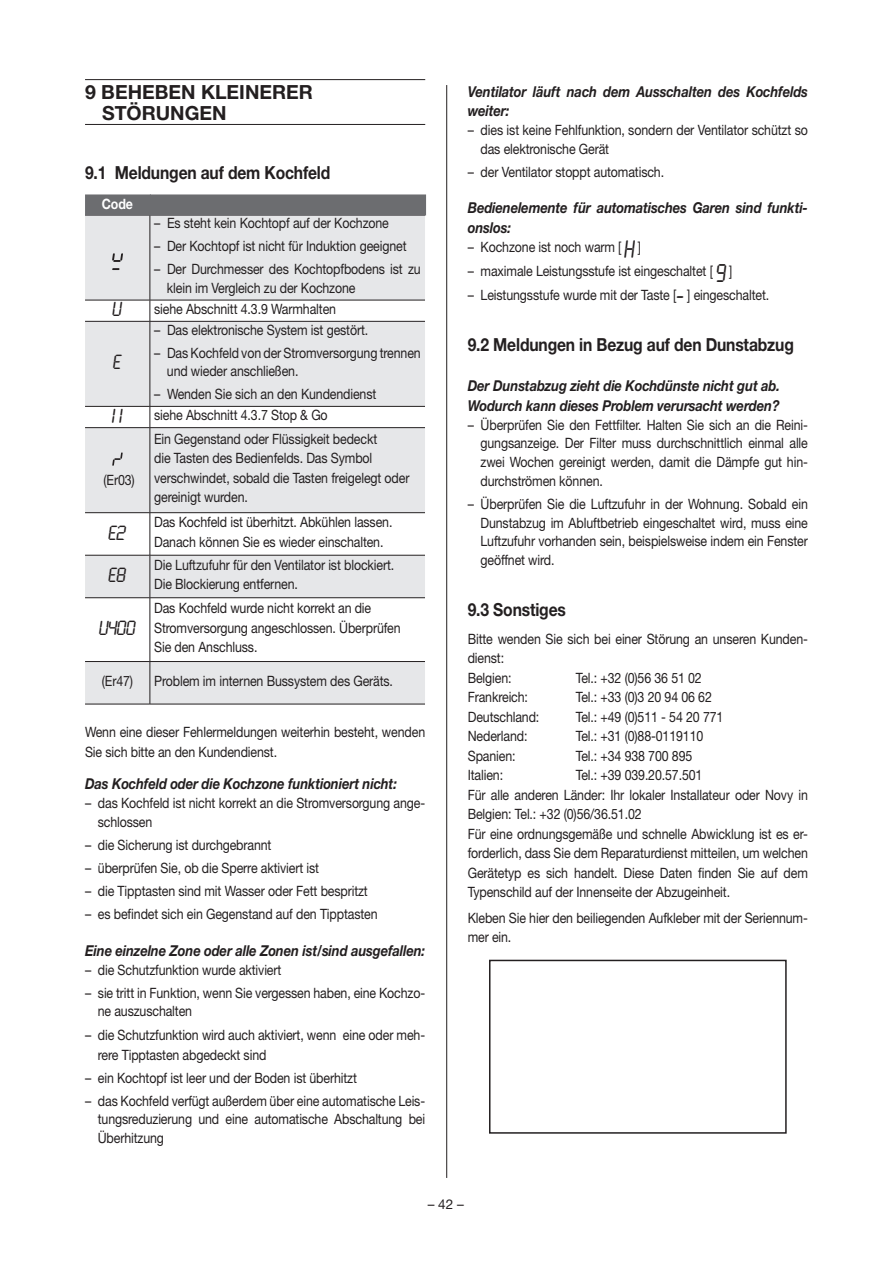
<style>
.page{position:relative;width:893px;height:1263px;background:#fff}
.page>*{position:absolute;margin:0;border:0;box-sizing:border-box;transform-origin:0 0}
.t1{font:700 19.5px/21px "Helvetica Neue LT Std";color:#231f20}
.t2{font:700 18px "Helvetica Neue LT Std";letter-spacing:-.01em;color:#231f20;scale:.87 1}
.t3{font:18px "LCD Normal";letter-spacing:-.01em;color:#231f20}
.t4{font:italic 700 15px/19.5px "Helvetica Neue";letter-spacing:-.01em;color:#231f20;scale:.87 1}
.t5{font:14.25px/19.5px "Helvetica Neue LT Std";letter-spacing:-.01em;color:#231f20;scale:.87 1}
.t6{font:700 14.25px "Helvetica Neue LT Std";color:#fff;scale:.87 1}
.t7{font:13.5px "Helvetica Neue LT Std";color:#231f20}
.s1{font-family:"LCD Normal";font-size:22.5px}
</style>
<div class="page">
<hr style="left:446px;top:85px;width:1px;height:1093px;background:#231f20">
<hr style="left:85px;top:79px;width:340px;height:1px;background:#231f20">
<hr style="left:85px;top:124px;width:340px;height:1px;background:#231f20">
<div style="left:85px;top:216px;width:340px;height:488px;background:#e6e7e9"></div>
<svg style="left:85px;top:301px;width:340px;height:360px;fill:#e6e7e9"></svg>
<hr style="left:85px;top:215px;width:65px;height:1px;background:#231f20">
<hr style="left:150px;top:215px;width:275px;height:1px;background:#231f20">
<hr style="left:150px;top:215px;width:1px;height:85px;background:#231f20">
<hr style="left:85px;top:300px;width:65px;height:1px;background:#231f20">
<hr style="left:150px;top:300px;width:275px;height:1px;background:#231f20">
<svg style="left:150px;top:300px;width:1px;height:21px"></svg>
<hr style="left:85px;top:321px;width:65px;height:1px;background:#231f20">
<hr style="left:150px;top:321px;width:275px;height:1px;background:#231f20">
<hr style="left:150px;top:322px;width:1px;height:84px;background:#231f20">
<hr style="left:85px;top:406px;width:65px;height:1px;background:#231f20">
<hr style="left:150px;top:406px;width:275px;height:1px;background:#231f20">
<svg style="left:150px;top:407px;width:1px;height:20px"></svg>
<hr style="left:85px;top:427px;width:65px;height:1px;background:#231f20">
<hr style="left:150px;top:427px;width:275px;height:1px;background:#231f20">
<hr style="left:150px;top:428px;width:1px;height:84px;background:#231f20">
<hr style="left:85px;top:512px;width:65px;height:1px;background:#231f20">
<hr style="left:150px;top:512px;width:275px;height:1px;background:#231f20">
<hr style="left:150px;top:513px;width:1px;height:42px;background:#231f20">
<hr style="left:85px;top:555px;width:65px;height:1px;background:#231f20">
<hr style="left:150px;top:555px;width:275px;height:1px;background:#231f20">
<hr style="left:150px;top:555px;width:1px;height:42px;background:#231f20">
<hr style="left:85px;top:597px;width:65px;height:1px;background:#231f20">
<hr style="left:150px;top:597px;width:275px;height:1px;background:#231f20">
<hr style="left:150px;top:598px;width:1px;height:63px;background:#231f20">
<hr style="left:85px;top:661px;width:65px;height:1px;background:#231f20">
<hr style="left:150px;top:661px;width:275px;height:1px;background:#231f20">
<hr style="left:150px;top:662px;width:1px;height:42px;background:#231f20">
<hr style="left:85px;top:704px;width:65px;height:1px;background:#231f20">
<hr style="left:150px;top:704px;width:275px;height:1px;background:#231f20">
<div style="left:85px;top:194px;width:66px;height:21px;background:#6c6d70"></div>
<div style="left:150px;top:194px;width:276px;height:21px;background:#6c6d70"></div>
<svg style="left:112px;top:268px;width:8px;height:2px"></svg>
<svg style="left:112px;top:253px;width:11px;height:9px"></svg>
<svg style="left:112px;top:452px;width:11px;height:14px"></svg>
<div style="left:489px;top:960px;width:298px;height:174px;border:2px solid #231f20"></div>
<h1 class="t1" style="left:102px;top:81px;width:212px;text-indent:-17px">9 BEHEBEN KLEINERER<br>STÖRUNGEN</h1>
<p class="t2" style="left:85px;top:162px;width:283px">9.1 Meldungen auf dem Kochfeld</p>
<p class="t6" style="left:102px;top:195px;width:37px">Code</p>
<p class="t5" style="left:154px;top:213px;width:271px">– Es steht kein Kochtopf auf der Kochzone</p>
<p class="t5" style="left:154px;top:236px;width:292px">– Der Kochtopf ist nicht für Induktion geeignet</p>
<p class="t5" style="left:167px;top:260px;width:293px;line-height:18.8px;text-indent:-13px">– Der Durchmesser des Kochtopfbodens ist zu klein im Vergleich zu der Kochzone</p>
<p class="t3" style="left:113px;top:299px;width:11px">U</p>
<p class="t5" style="left:154px;top:299px;width:211px">siehe Abschnitt 4.3.9 Warmhalten</p>
<p class="t3" style="left:113px;top:353px;width:10px">E</p>
<p class="t5" style="left:154px;top:320px;width:248px">– Das elektronische System ist gestört.</p>
<p class="t5" style="left:167px;top:343px;width:293px;line-height:18.8px;text-indent:-13px">– Das Kochfeld von der Stromversorgung trennen und wieder anschließen.</p>
<p class="t5" style="left:154px;top:384px;width:257px">– Wenden Sie sich an den Kundendienst</p>
<p class="t3" style="left:112px;top:406px;width:12px">I I</p>
<p class="t5" style="left:154px;top:405px;width:201px">siehe Abschnitt 4.3.7 Stop &amp; Go</p>
<p class="t5" style="left:103px;top:470px;width:37px">(Er03)</p>
<p class="t5" style="left:154px;top:429px;width:295px">Ein Gegenstand oder Flüssigkeit bedeckt<br>die Tasten des Bedienfelds. Das Symbol verschwindet, sobald die Tasten freigelegt oder gereinigt wurden.</p>
<p class="t3" style="left:109px;top:523px;width:19px">E2</p>
<p class="t5" style="left:154px;top:512px;width:275px">Das Kochfeld ist überhitzt. Abkühlen lassen.<br>Danach können Sie es wieder einschalten.</p>
<p class="t3" style="left:109px;top:565px;width:19px">E8</p>
<p class="t5" style="left:154px;top:555px;width:277px">Die Luftzufuhr für den Ventilator ist blockiert.<br>Die Blockierung entfernen.</p>
<p class="t3" style="left:99px;top:618px;width:38px">U400</p>
<p class="t5" style="left:154px;top:598px;width:285px">Das Kochfeld wurde nicht korrekt an die<br>Stromversorgung angeschlossen. Überprüfen<br>Sie den Anschluss.</p>
<p class="t5" style="left:102px;top:671px;width:37px">(Er47)</p>
<p class="t5" style="left:154px;top:671px;width:276px">Problem im internen Bussystem des Geräts.</p>
<p class="t5" style="left:85px;top:722px;width:392px">Wenn eine dieser Fehlermeldungen weiterhin besteht, wenden<br>Sie sich bitte an den Kundendienst.</p>
<p class="t4" style="left:85px;top:774px;width:360px">Das Kochfeld oder die Kochzone funktioniert nicht:</p>
<p class="t5" style="left:98px;top:793px;width:378px;line-height:18.8px;text-indent:-13px">– das Kochfeld ist nicht korrekt an die Stromversorgung ange&shy;schlossen</p>
<p class="t5" style="left:85px;top:834px;width:216px">– die Sicherung ist durchgebrannt</p>
<p class="t5" style="left:85px;top:857px;width:271px">– überprüfen Sie, ob die Sperre aktiviert ist</p>
<p class="t5" style="left:85px;top:880px;width:327px">– die Tipptasten sind mit Wasser oder Fett bespritzt</p>
<p class="t5" style="left:85px;top:904px;width:338px">– es befindet sich ein Gegenstand auf den Tipptasten</p>
<p class="t4" style="left:85px;top:940px;width:392px">Eine einzelne Zone oder alle Zonen ist/sind ausgefallen:</p>
<p class="t5" style="left:85px;top:959px;width:227px">– die Schutzfunktion wurde aktiviert</p>
<p class="t5" style="left:98px;top:983px;width:378px;line-height:18.8px;text-indent:-13px">– sie tritt in Funktion, wenn Sie vergessen haben, eine Kochzo&shy;ne auszuschalten</p>
<p class="t5" style="left:98px;top:1025px;width:378px;text-indent:-13px">– die Schutzfunktion wird auch aktiviert, wenn eine oder meh&shy;rere Tipptasten abgedeckt sind</p>
<p class="t5" style="left:85px;top:1067px;width:314px">– ein Kochtopf ist leer und der Boden ist überhitzt</p>
<p class="t5" style="left:98px;top:1091px;width:378px;line-height:18.8px;text-align:justify;text-indent:-13px">– das Kochfeld verfügt außerdem über eine automatische Leis&shy;tungsreduzierung und eine automatische Abschaltung bei Überhitzung</p>
<p class="t4" style="left:468px;top:81px;width:393px">Ventilator läuft nach dem Ausschalten des Kochfelds weiter:</p>
<p class="t5" style="left:480px;top:120px;width:378px;line-height:18.8px;text-indent:-13px">– dies ist keine Fehlfunktion, sondern der Ventilator schützt so das elektronische Gerät</p>
<p class="t5" style="left:468px;top:162px;width:227px">– der Ventilator stoppt automatisch.</p>
<p class="t4" style="left:468px;top:198px;width:392px">Bedienelemente für automatisches Garen sind funkti&shy;onslos:</p>
<p class="t5" style="left:468px;top:237px;width:201px">– Kochzone ist noch warm [ <span class="s1">H</span> ]</p>
<p class="t5" style="left:468px;top:261px;width:306px">– maximale Leistungsstufe ist eingeschaltet [ <span class="s1">9</span> ]</p>
<p class="t5" style="left:468px;top:285px;width:348px">– Leistungsstufe wurde mit der Taste [<span class="s1">‐</span> ] eingeschaltet.</p>
<p class="t2" style="left:468px;top:333px;width:376px">9.2 Meldungen in Bezug auf den Dunstabzug</p>
<p class="t4" style="left:468px;top:376px;width:360px">Der Dunstabzug zieht die Kochdünste nicht gut ab.<br>Wodurch kann dieses Problem verursacht werden?</p>
<p class="t5" style="left:480px;top:415px;width:378px;line-height:18.8px;text-align:justify;text-indent:-13px">– Überprüfen Sie den Fettfilter. Halten Sie sich an die Reini&shy;gungsanzeige. Der Filter muss durchschnittlich einmal alle zwei Wochen gereinigt werden, damit die Dämpfe gut hin&shy;durchströmen können.</p>
<p class="t5" style="left:480px;top:494px;width:378px;line-height:18.8px;text-align:justify;text-indent:-13px">– Überprüfen Sie die Luftzufuhr in der Wohnung. Sobald ein Dunstabzug im Abluftbetrieb eingeschaltet wird, muss eine Luftzufuhr vorhanden sein, beispielsweise indem ein Fenster geöffnet wird.</p>
<p class="t2" style="left:468px;top:598px;width:114px">9.3 Sonstiges</p>
<p class="t5" style="left:468px;top:629px;width:392px">Bitte wenden Sie sich bei einer Störung an unseren Kunden&shy;dienst:<br>Belgien:</p>
<p class="t5" style="left:576px;top:668px;width:146px">Tel.: +32 (0)56 36 51 02</p>
<p class="t5" style="left:468px;top:687px;width:71px">Frankreich:</p>
<p class="t5" style="left:576px;top:687px;width:158px">Tel.: +33 (0)3 20 94 06 62</p>
<p class="t5" style="left:468px;top:707px;width:84px">Deutschland:</p>
<p class="t5" style="left:576px;top:707px;width:171px">Tel.: +49 (0)511 - 54 20 771</p>
<p class="t5" style="left:468px;top:726px;width:70px">Nederland:</p>
<p class="t5" style="left:576px;top:726px;width:148px">Tel.: +31 (0)88-0119110</p>
<p class="t5" style="left:468px;top:746px;width:56px">Spanien:</p>
<p class="t5" style="left:576px;top:746px;width:136px">Tel.: +34 938 700 895</p>
<p class="t5" style="left:468px;top:765px;width:42px">Italien:</p>
<p class="t5" style="left:468px;top:765px;width:393px;text-indent:108px">Tel.: +39 039.20.57.501<br>Für alle anderen Länder: Ihr lokaler Installateur oder Novy in Belgien: Tel.: +32 (0)56/36.51.02<br>Für eine ordnungsgemäße und schnelle Abwicklung ist es er&shy;forderlich, dass Sie dem Reparaturdienst mitteilen, um welchen Gerätetyp es sich handelt. Diese Daten finden Sie auf dem Typenschild auf der Innenseite der Abzugeinheit.</p>
<p class="t5" style="left:468px;top:908px;width:392px">Kleben Sie hier den beiliegenden Aufkleber mit der Seriennum&shy;mer ein.</p>
<p class="t7" style="left:428px;top:1196px;width:38px">– 42 –</p>
</div>
